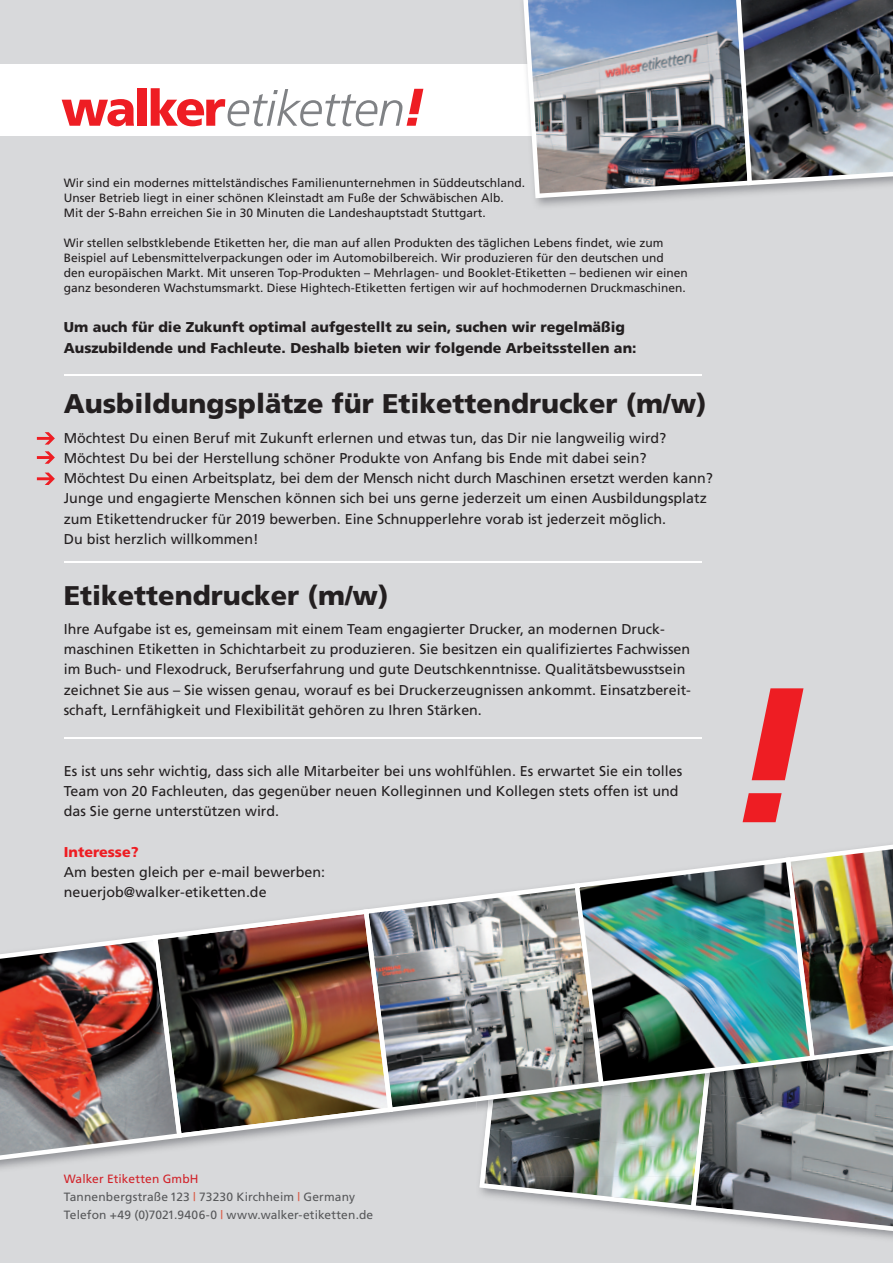
<style>
.page{position:relative;width:893px;height:1263px;background:#fff}
.page>*{position:absolute;margin:0;border:0;box-sizing:border-box;transform-origin:0 0}
.t1{font:900 27px "Frutiger";color:#231f20}
.t2{font:14.25px/20.2px "Frutiger";color:#231f20}
.t3{font:900 14.25px/20.2px "Frutiger";color:#231f20}
.t4{font:900 14.25px "Frutiger";color:#ee1d23}
.t5{font:12px/15px "Frutiger";color:#231f20}
.t6{font:12px/18px "Frutiger";letter-spacing:.01em;color:#57585a}
.s1{color:#d1232a}
.s2{color:#d95842}
</style>
<div class="page">
<div style="left:0;top:136px;width:893px;height:1127px;background:#d8d9db"></div>
<div style="left:0;top:0;width:893px;height:64px;background:#d8d9db"></div>
<svg style="left:62px;top:99px;width:72px;height:27px"></svg>
<div style="left:138px;top:88px;width:9px;height:38px;background:#ee1d23"></div>
<svg style="left:151px;top:88px;width:272px;height:38px"></svg>
<img style="left:479px;top:1176px;width:212px;height:34px">
<img style="left:481px;top:1086px;width:212px;height:90px">
<img style="left:0;top:935px;width:182px;height:225px">
<img style="left:693px;top:845px;width:200px;height:384px">
<img style="left:372px;top:884px;width:232px;height:228px">
<img style="left:574px;top:857px;width:241px;height:229px">
<img style="left:153px;top:909px;width:240px;height:229px">
<svg style="left:523px;top:0;width:217px;height:198px"></svg>
<img style="left:526px;top:0;width:367px;height:196px">
<hr style="left:64px;top:374px;width:638px;height:2px;background:#fff">
<hr style="left:64px;top:562px;width:638px;height:1px;background:#fff">
<hr style="left:64px;top:737px;width:638px;height:2px;background:#fff">
<svg style="left:743px;top:793px;width:39px;height:29px"></svg>
<svg style="left:752px;top:688px;width:51px;height:92px"></svg>
<svg style="left:37px;top:432px;width:18px;height:13px"></svg>
<svg style="left:37px;top:451px;width:18px;height:13px"></svg>
<svg style="left:37px;top:473px;width:18px;height:12px"></svg>
<p class="t5" style="left:64px;top:175px;width:463px">Wir sind ein modernes mittelständisches Familienunternehmen in Süddeutschland.<br>Unser Betrieb liegt in einer schönen Kleinstadt am Fuße der Schwäbischen Alb.<br>Mit der S-Bahn erreichen Sie in 30 Minuten die Landeshauptstadt Stuttgart.</p>
<p class="t5" style="left:64px;top:235px;width:625px">Wir stellen selbstklebende Etiketten her, die man auf allen Produkten des täglichen Lebens findet, wie zum Beispiel auf Lebensmittelverpackungen oder im Automobilbereich. Wir produzieren für den deutschen und den europäischen Markt. Mit unseren Top-Produkten – Mehrlagen- und Booklet-Etiketten – bedienen wir einen ganz besonderen Wachstumsmarkt. Diese Hightech-Etiketten fertigen wir auf hochmodernen Druckmaschinen.</p>
<p class="t3" style="left:64px;top:317px;width:574px">Um auch für die Zukunft optimal aufgestellt zu sein, suchen wir regelmäßig<br>Auszubildende und Fachleute. Deshalb bieten wir folgende Arbeitsstellen an:</p>
<h1 class="t1" style="left:64px;top:388px;width:644px">Ausbildungsplätze für Etikettendrucker (m/w)</h1>
<p class="t2" style="left:64px;top:427px;width:651px">Möchtest Du einen Beruf mit Zukunft erlernen und etwas tun, das Dir nie langweilig wird?<br>Möchtest Du bei der Herstellung schöner Produkte von Anfang bis Ende mit dabei sein?<br>Möchtest Du einen Arbeitsplatz, bei dem der Mensch nicht durch Maschinen ersetzt werden kann?<br>Junge und engagierte Menschen können sich bei uns gerne jederzeit um einen Ausbildungsplatz zum Etikettendrucker für 2019 bewerben. Eine Schnupperlehre vorab ist jederzeit möglich.<br>Du bist herzlich willkommen!</p>
<h1 class="t1" style="left:64px;top:579px;width:326px">Etikettendrucker (m/w)</h1>
<p class="t2" style="left:64px;top:619px;width:629px">Ihre Aufgabe ist es, gemeinsam mit einem Team engagierter Drucker, an modernen Druck&shy;maschinen Etiketten in Schichtarbeit zu produzieren. Sie besitzen ein qualifiziertes Fachwissen im Buch- und Flexodruck, Berufserfahrung und gute Deutschkenntnisse. Qualitätsbewusstsein zeichnet Sie aus – Sie wissen genau, worauf es bei Druckerzeugnissen ankommt. Einsatzbereit&shy;schaft, Lernfähigkeit und Flexibilität gehören zu Ihren Stärken.</p>
<p class="t2" style="left:64px;top:760px;width:620px">Es ist uns sehr wichtig, dass sich alle Mitarbeiter bei uns wohlfühlen. Es erwartet Sie ein tolles<br>Team von 20 Fachleuten, das gegenüber neuen Kolleginnen und Kollegen stets offen ist und das Sie gerne unterstützen wird.</p>
<p class="t4" style="left:64px;top:843px;width:76px">Interesse?</p>
<p class="t2" style="left:64px;top:862px;width:263px">Am besten gleich per e-mail bewerben: neuerjob@walker-etiketten.de</p>
<p class="t6" style="left:64px;top:1170px;width:311px"><span class="s1">Walker Etiketten GmbH<br></span>Tannenbergstraße 123 <span class="s2">|</span> 73230 Kirchheim <span class="s2">|</span> Germany<br>Telefon +49 (0)7021.9406-0 <span class="s2">|</span> www.walker-etiketten.de</p>
</div>
